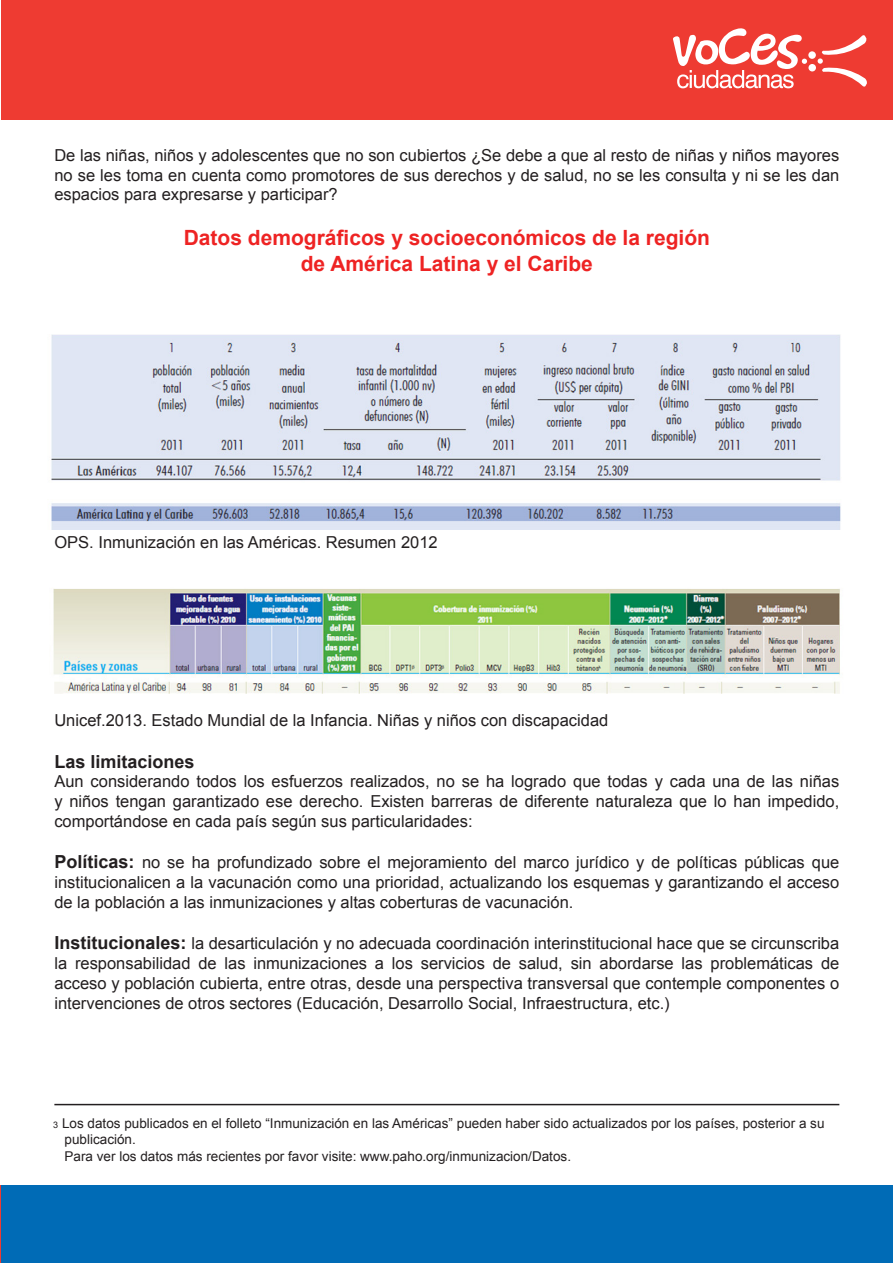
<style>
.page{position:relative;width:893px;height:1263px;background:#fff}
.page>*{position:absolute;margin:0;border:0;box-sizing:border-box;transform-origin:0 0}
.t1{font:700 21px "Arial";color:#ee2323}
.t2{font:700 18px "Arial";color:#231f20}
.t3{font:16.5px/19.8px "Arial";color:#231f20;text-align:justify}
.t4{font:13.5px/16.2px "Arial";color:#231f20}
.s1{font-weight:700;font-size:18px}
.s2{font-size:9px}
</style>
<div class="page">
<div style="left:1px;top:0;width:892px;height:119px;background:#ee3b32"></div>
<div style="left:0;top:1185px;width:893px;height:78px;background:#006bb6"></div>
<div style="left:808px;top:64px;width:8px;height:7px;background:#fff;border-radius:50%"></div>
<svg style="left:818px;top:35px;width:49px;height:52px"></svg>
<div style="left:808px;top:51px;width:8px;height:8px;background:#fff;border-radius:50%"></div>
<svg style="left:673px;top:28px;width:134px;height:60px"></svg>
<hr style="left:0;top:1185px;width:1px;height:78px;background:#ee3b32">
<hr style="left:54px;top:1104px;width:785px;height:1px;background:#231f20">
<img style="left:51px;top:334px;width:790px;height:195px">
<img style="left:53px;top:588px;width:787px;height:106px">
<p class="t3" style="left:54px;top:145px;width:786px">De las niñas, niños y adolescentes que no son cubiertos ¿Se debe a que al resto de niñas y niños mayores no se les toma en cuenta como promotores de sus derechos y de salud, no se les consulta y ni se les dan espacios para expresarse y participar?</p>
<p class="t1" style="left:184px;top:224px;width:528px">Datos demográficos y socioeconómicos de la región</p>
<p class="t1" style="left:301px;top:249px;width:294px">de América Latina y el Caribe</p>
<p class="t3" style="left:54px;top:532px;width:385px">OPS. Inmunización en las Américas. Resumen 2012</p>
<p class="t3" style="left:54px;top:711px;width:555px">Unicef.2013. Estado Mundial de la Infancia. Niñas y niños con discapacidad</p>
<p class="t2" style="left:54px;top:749px;width:142px">Las limitaciones</p>
<p class="t3" style="left:54px;top:772px;width:786px">Aun considerando todos los esfuerzos realizados, no se ha logrado que todas y cada una de las niñas y niños tengan garantizado ese derecho. Existen barreras de diferente naturaleza que lo han impedido, comportándose en cada país según sus particularidades:</p>
<p class="t3" style="left:54px;top:853px;width:786px"><span class="s1">Políticas:</span> no se ha profundizado sobre el mejoramiento del marco jurídico y de políticas públicas que institucionalicen a la vacunación como una prioridad, actualizando los esquemas y garantizando el acceso de la población a las inmunizaciones y altas coberturas de vacunación.</p>
<p class="t3" style="left:54px;top:934px;width:786px"><span class="s1">Institucionales:</span> la desarticulación y no adecuada coordinación interinstitucional hace que se circunscriba la responsabilidad de las inmunizaciones a los servicios de salud, sin abordarse las problemáticas de acceso y población cubierta, entre otras, desde una perspectiva transversal que contemple componentes o intervenciones de otros sectores (Educación, Desarrollo Social, Infraestructura, etc.)</p>
<p class="t4" style="left:65px;top:1115px;width:761px;text-indent:-11px"><span class="s2">3</span> Los datos publicados en el folleto “Inmunización en las Américas” pueden haber sido actualizados por los países, posterior a su publicación.</p>
<p class="t4" style="left:65px;top:1148px;width:508px">Para ver los datos más recientes por favor visite: www.paho.org/inmunizacion/Datos.</p>
</div>
